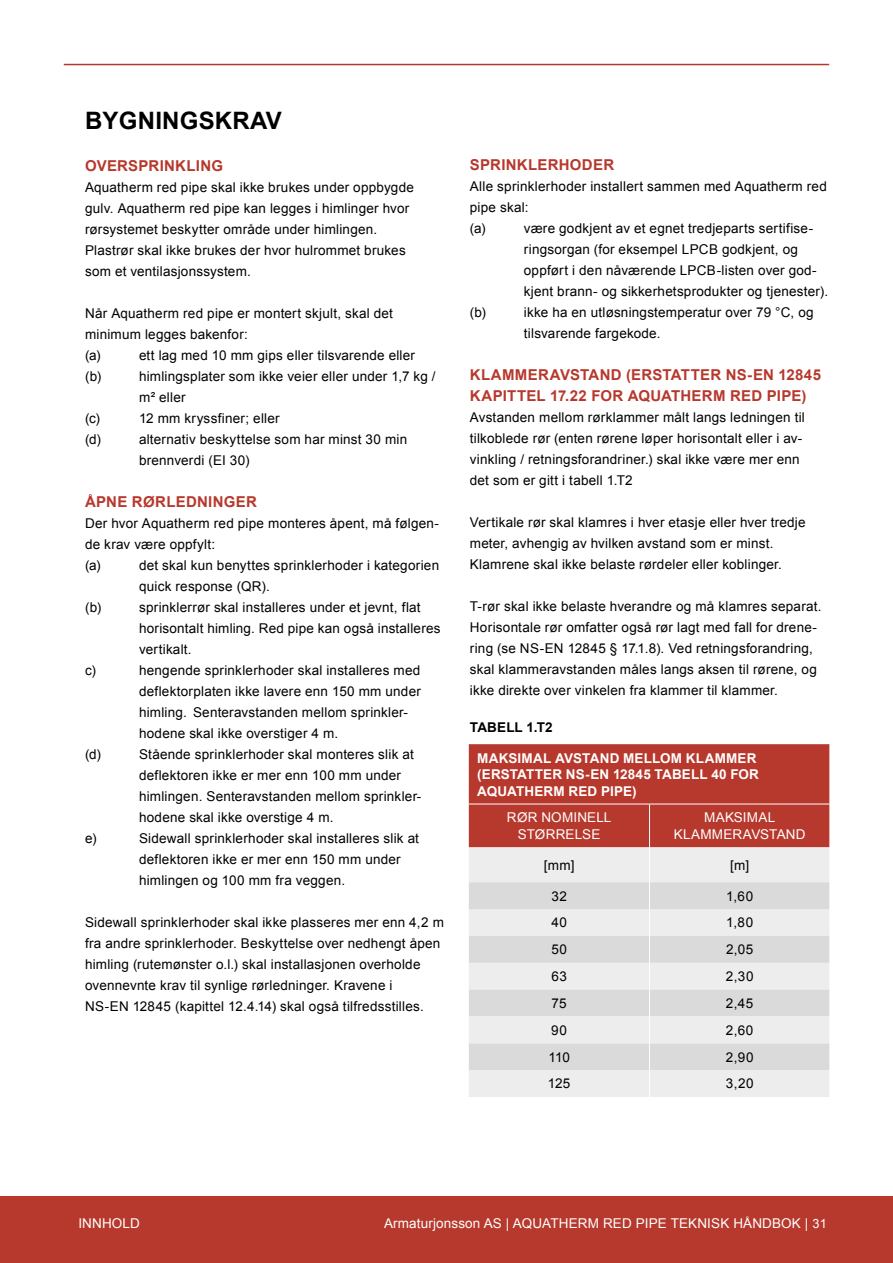
<style>
.page{position:relative;width:893px;height:1263px;background:#fff}
.page>*{position:absolute;margin:0;border:0;box-sizing:border-box;transform-origin:0 0}
.t1{font:700 24px "Arial";letter-spacing:.01em;color:#000}
.t2{font:700 15px/21px "Arial";letter-spacing:.02em;color:#b7382c}
.t3{font:13.5px/21px "Arial";letter-spacing:.015em;color:#000}
.t4{font:13.5px/16.5px "Arial";letter-spacing:.01em;color:#fff;text-align:center}
.t5{font:700 13.5px/16.5px "Arial";letter-spacing:.015em;color:#fff}
.t6{font:700 13.5px "Arial";letter-spacing:.01em;color:#000}
.s1{font-size:12.75px}
</style>
<div class="page">
<div style="left:0;top:1196px;width:893px;height:67px;background:#b7382c"></div>
<div style="left:469px;top:744px;width:360px;height:103px;background:#b7382c"></div>
<div style="left:469px;top:847px;width:360px;height:35px;background:#ededed"></div>
<hr style="left:649px;top:847px;width:1px;height:35px;background:#fff">
<svg style="left:469px;top:882px;width:361px;height:215px;background:#e3e3e3"></svg>
<hr style="left:649px;top:804px;width:1px;height:43px;background:#fff">
<hr style="left:469px;top:804px;width:180px;height:1px;background:#fff">
<hr style="left:649px;top:804px;width:181px;height:1px;background:#fff">
<hr style="left:64px;top:64px;width:765px;height:1px;background:#b7382c">
<h1 class="t1" style="left:85px;top:105px;width:198px">BYGNINGSKRAV</h1>
<p class="t2" style="left:85px;top:156px;width:139px">OVERSPRINKLING</p>
<p class="t3" style="left:85px;top:177px;width:330px">Aquatherm red pipe skal ikke brukes under oppbygde gulv. Aquatherm red pipe kan legges i himlinger hvor rørsystemet beskytter område under himlingen.<br>Plastrør skal ikke brukes der hvor hulrommet brukes som et ventilasjonssystem.</p>
<p class="t3" style="left:85px;top:303px;width:309px">Når Aquatherm red pipe er montert skjult, skal det minimum legges bakenfor:<br>(a)</p>
<p class="t3" style="left:139px;top:345px;width:278px">ett lag med 10 mm gips eller tilsvarende eller</p>
<p class="t3" style="left:85px;top:366px;width:18px">(b)</p>
<p class="t3" style="left:139px;top:366px;width:298px">himlingsplater som ikke veier eller under 1,7 kg / m² eller</p>
<p class="t3" style="left:85px;top:408px;width:16px">(c)</p>
<p class="t3" style="left:139px;top:408px;width:142px">12 mm kryssfiner; eller</p>
<p class="t3" style="left:85px;top:429px;width:18px">(d)</p>
<p class="t3" style="left:139px;top:429px;width:270px">alternativ beskyttelse som har minst 30 min brennverdi (EI 30)</p>
<p class="t2" style="left:85px;top:492px;width:173px">ÅPNE RØRLEDNINGER</p>
<p class="t3" style="left:85px;top:513px;width:355px">Der hvor Aquatherm red pipe monteres åpent, må følgen&shy;de krav være oppfylt:<br>(a)</p>
<p class="t3" style="left:139px;top:555px;width:302px">det skal kun benyttes sprinklerhoder i kategorien quick response (QR).</p>
<p class="t3" style="left:85px;top:597px;width:18px">(b)</p>
<p class="t3" style="left:139px;top:597px;width:303px">sprinklerrør skal installeres under et jevnt, flat horisontalt himling. Red pipe kan også installeres vertikalt.</p>
<p class="t3" style="left:85px;top:660px;width:12px">c)</p>
<p class="t3" style="left:139px;top:660px;width:283px">hengende sprinklerhoder skal installeres med deflektorplaten ikke lavere enn 150 mm under himling. Senteravstanden mellom sprinkler&shy;hodene skal ikke overstiger 4 m.</p>
<p class="t3" style="left:85px;top:744px;width:18px">(d)</p>
<p class="t3" style="left:139px;top:744px;width:284px">Stående sprinklerhoder skal monteres slik at deflektoren ikke er mer enn 100 mm under himlingen. Senteravstanden mellom sprinkler&shy;hodene skal ikke overstige 4 m.</p>
<p class="t3" style="left:85px;top:828px;width:13px">e)</p>
<p class="t3" style="left:139px;top:828px;width:281px">Sidewall sprinklerhoder skal installeres slik at deflektoren ikke er mer enn 150 mm under himlingen og 100 mm fra veggen.</p>
<p class="t3" style="left:85px;top:912px;width:360px">Sidewall sprinklerhoder skal ikke plasseres mer enn 4,2 m fra andre sprinklerhoder. Beskyttelse over nedhengt åpen himling (rutemønster o.l.) skal installasjonen overholde ovennevnte krav til synlige rørledninger. Kravene i<br>NS-EN 12845 (kapittel 12.4.14) skal også tilfredsstilles.</p>
<p class="t2" style="left:470px;top:155px;width:146px">SPRINKLERHODER</p>
<p class="t3" style="left:470px;top:176px;width:358px">Alle sprinklerhoder installert sammen med Aquatherm red pipe skal:<br>(a)</p>
<p class="t3" style="left:524px;top:218px;width:306px">være godkjent av et egnet tredjeparts sertifise&shy;ringsorgan (for eksempel LPCB godkjent, og oppført i den nåværende LPCB-listen over god&shy;kjent brann- og sikkerhetsprodukter og tjenester).</p>
<p class="t3" style="left:470px;top:302px;width:18px">(b)</p>
<p class="t3" style="left:524px;top:302px;width:291px">ikke ha en utløsningstemperatur over 79 °C, og tilsvarende fargekode.</p>
<p class="t2" style="left:470px;top:365px;width:353px">KLAMMERAVSTAND (ERSTATTER NS-EN 12845<br>KAPITTEL 17.22 FOR AQUATHERM RED PIPE)</p>
<p class="t3" style="left:470px;top:407px;width:337px">Avstanden mellom rørklammer målt langs ledningen til tilkoblede rør (enten rørene løper horisontalt eller i av&shy;vinkling / retningsforandriner.) skal ikke være mer enn det som er gitt i tabell 1.T2</p>
<p class="t3" style="left:470px;top:512px;width:337px">Vertikale rør skal klamres i hver etasje eller hver tredje meter, avhengig av hvilken avstand som er minst.<br>Klamrene skal ikke belaste rørdeler eller koblinger.</p>
<p class="t3" style="left:470px;top:596px;width:353px">T-rør skal ikke belaste hverandre og må klamres separat.<br>Horisontale rør omfatter også rør lagt med fall for drene&shy;ring (se NS-EN 12845 § 17.1.8). Ved retningsforandring, skal klammeravstanden måles langs aksen til rørene, og ikke direkte over vinkelen fra klammer til klammer.</p>
<p class="t6" style="left:470px;top:719px;width:84px">TABELL 1.T2</p>
<p class="t5" style="left:477px;top:750px;width:283px">MAKSIMAL AVSTAND MELLOM KLAMMER (ERSTATTER NS-EN 12845 TABELL 40 FOR<br>AQUATHERM RED PIPE)</p>
<p class="t4" style="left:507px;top:809px;width:106px">RØR NOMINELL<br>STØRRELSE</p>
<p class="t4" style="left:674px;top:809px;width:133px">MAKSIMAL<br>KLAMMERAVSTAND</p>
<p class="t3" style="left:544px;top:855px;width:32px">[mm]</p>
<p class="t3" style="left:730px;top:855px;width:20px">[m]</p>
<p class="t3" style="left:551px;top:885px;width:17px">32</p>
<p class="t3" style="left:726px;top:885px;width:28px">1,60</p>
<p class="t3" style="left:551px;top:912px;width:17px">40</p>
<p class="t3" style="left:726px;top:912px;width:29px">1,80</p>
<p class="t3" style="left:551px;top:939px;width:17px">50</p>
<p class="t3" style="left:726px;top:939px;width:29px">2,05</p>
<p class="t3" style="left:551px;top:966px;width:17px">63</p>
<p class="t3" style="left:726px;top:966px;width:29px">2,30</p>
<p class="t3" style="left:552px;top:993px;width:17px">75</p>
<p class="t3" style="left:726px;top:993px;width:29px">2,45</p>
<p class="t3" style="left:551px;top:1020px;width:17px">90</p>
<p class="t3" style="left:726px;top:1020px;width:29px">2,60</p>
<p class="t3" style="left:548px;top:1046px;width:23px">110</p>
<p class="t3" style="left:726px;top:1046px;width:29px">2,90</p>
<p class="t3" style="left:548px;top:1073px;width:24px">125</p>
<p class="t3" style="left:726px;top:1073px;width:29px">3,20</p>
<p class="t4" style="left:78px;top:1215px;width:63px">INNHOLD</p>
<p class="t4" style="left:384px;top:1215px;width:444px">Armaturjonsson AS | AQUATHERM RED PIPE TEKNISK HÅNDBOK | <span class="s1">31</span></p>
</div>
